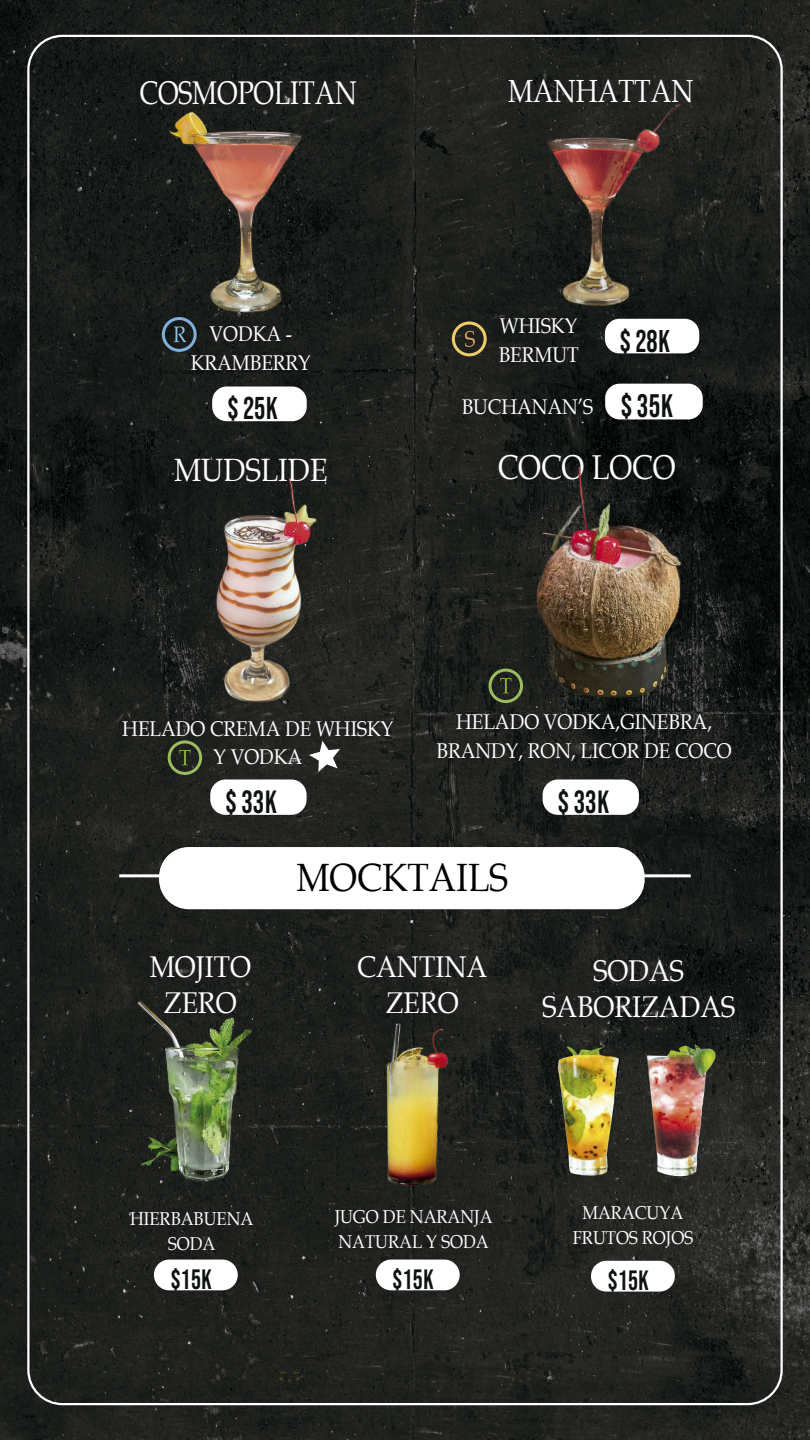
<style>
.page{position:relative;width:810px;height:1440px;background:#fff}
.page>*{position:absolute;margin:0;border:0;box-sizing:border-box;transform-origin:0 0}
.t1{font:39.53px "Book Antiqua";color:#000;scale:.89 1}
.t2{font:34.5px "Book Antiqua";color:#fff;scale:.84 1}
.t3{font:32.85px "Book Antiqua";color:#fff;scale:.8 1}
.t4{font:32.25px "Book Antiqua";color:#fff;scale:.89 1}
.t5{font:32.1px "Book Antiqua";color:#fff;scale:.83 1}
.t6{font:32.1px "Bebas Neue";letter-spacing:.01em;color:#0d110f;scale:.89 1}
.t7{font:31.58px "Bebas Neue";color:#0d110f;scale:.89 1}
.t8{font:31.5px "Bebas Neue";color:#0d110f;scale:.89 1}
.t9{font:30.08px/36.1px "Book Antiqua";color:#fff;text-align:center;scale:.89 1}
.t10{font:27.97px "Bebas Neue";letter-spacing:.02em;color:#0d110f;scale:.89 1}
.t11{font:21.3px/28.9px "Book Antiqua";color:#fff;text-align:center;scale:.89 1}
.t12{font:700 19.58px "Open Sans";color:#fff}
.t13{font:18.67px/25.3px "Book Antiqua";color:#fff;text-align:center;scale:.89 1}
.s1{font-family:"Bebas Neue";font-size:32.55px;color:#0d110f}
</style>
<div class="page">
<img style="left:0;top:0;width:810px;height:1440px">
<div style="left:543px;top:779px;width:96px;height:36px;background:#fff;border-radius:15px"></div>
<div style="left:210px;top:779px;width:97px;height:36px;background:#fff;border-radius:15px"></div>
<div style="left:212px;top:387px;width:95px;height:34px;background:#fff;border-radius:14px"></div>
<div style="left:605px;top:319px;width:94px;height:34px;background:#fff;border-radius:14px"></div>
<div style="left:605px;top:384px;width:98px;height:35px;background:#fff;border-radius:14px"></div>
<svg style="left:309px;top:741px;width:31px;height:31px"></svg>
<svg style="left:162px;top:317px;width:35px;height:35px"></svg>
<svg style="left:452px;top:322px;width:35px;height:34px"></svg>
<svg style="left:168px;top:740px;width:34px;height:35px"></svg>
<svg style="left:489px;top:669px;width:9px;height:34px"></svg>
<div style="left:154px;top:1260px;width:84px;height:30px;background:#fff;border-radius:15px"></div>
<div style="left:376px;top:1260px;width:84px;height:30px;background:#fff;border-radius:15px"></div>
<hr style="left:119px;top:874px;width:572px;height:3px;background:#fff">
<div style="left:159px;top:847px;width:486px;height:62px;background:#fff;border-radius:30px"></div>
<img style="left:558px;top:1044px;width:161px;height:138px">
<div style="left:591px;top:1261px;width:84px;height:31px;background:#fff;border-radius:15px"></div>
<svg style="left:279px;top:1371px;width:21px;height:11px"></svg>
<svg style="left:511px;top:1371px;width:11px;height:11px"></svg>
<svg style="left:528px;top:1372px;width:3px;height:8px"></svg>
<img style="left:542px;top:96px;width:154px;height:213px">
<img style="left:158px;top:105px;width:162px;height:208px">
<img style="left:135px;top:996px;width:125px;height:192px">
<img style="left:197px;top:471px;width:138px;height:231px">
<img style="left:498px;top:467px;width:198px;height:244px">
<img style="left:378px;top:1018px;width:78px;height:170px">
<h3 class="t3" style="left:139px;top:70px;width:274px">COSMOPOLITAN</h3>
<h3 class="t5" style="left:508px;top:69px;width:225px">MANHATTAN</h3>
<p class="t11" style="left:499px;top:311px;width:91px;text-align:left">WHISKY<br>BERMUT</p>
<p class="t11" style="left:462px;top:392px;width:239px">BUCHANAN’S <span class="s1">$ 35k</span></p>
<p class="t11" style="left:191px;top:319px;width:136px">VODKA -<br>KRAMBERRY</p>
<h3 class="t8" style="left:620px;top:323px;width:58px">$ 28k</h3>
<h3 class="t7" style="left:227px;top:390px;width:58px">$ 25k</h3>
<h3 class="t4" style="left:174px;top:448px;width:174px">MUDSLIDE</h3>
<h2 class="t2" style="left:498px;top:443px;width:213px">COCO LOCO</h2>
<p class="t11" style="left:122px;top:713px;width:306px">HELADO CREMA DE WHISKY<br>Y VODKA</p>
<p class="t11" style="left:437px;top:707px;width:333px">HELADO VODKA,GINEBRA,<br>BRANDY, RON, LICOR DE COCO</p>
<h3 class="t6" style="left:226px;top:784px;width:59px">$ 33k</h3>
<h3 class="t6" style="left:558px;top:784px;width:59px">$ 33k</h3>
<h3 class="t9" style="left:150px;top:948px;width:115px">MOJITO<br>ZERO</h3>
<h1 class="t1" style="left:296px;top:850px;width:239px">MOCKTAILS</h1>
<h3 class="t9" style="left:357px;top:948px;width:148px">CANTINA<br>ZERO</h3>
<h3 class="t9" style="left:542px;top:952px;width:218px">SODAS<br>SABORIZADAS</h3>
<p class="t13" style="left:130px;top:1206px;width:140px">HIERBABUENA<br>SODA</p>
<h3 class="t10" style="left:171px;top:1263px;width:48px">$15k</h3>
<p class="t13" style="left:573px;top:1200px;width:137px">MARACUYA<br>FRUTOS ROJOS</p>
<h3 class="t10" style="left:608px;top:1264px;width:48px">$15k</h3>
<p class="t13" style="left:335px;top:1204px;width:179px;text-align:left">JUGO DE NARANJA<br>NATURAL Y SODA</p>
<p class="t12" style="left:444px;top:1235px;width:42px">18.k</p>
<p class="t12" style="left:617px;top:1235px;width:42px">15.k</p>
<h3 class="t10" style="left:393px;top:1263px;width:48px">$15k</h3>
</div>
